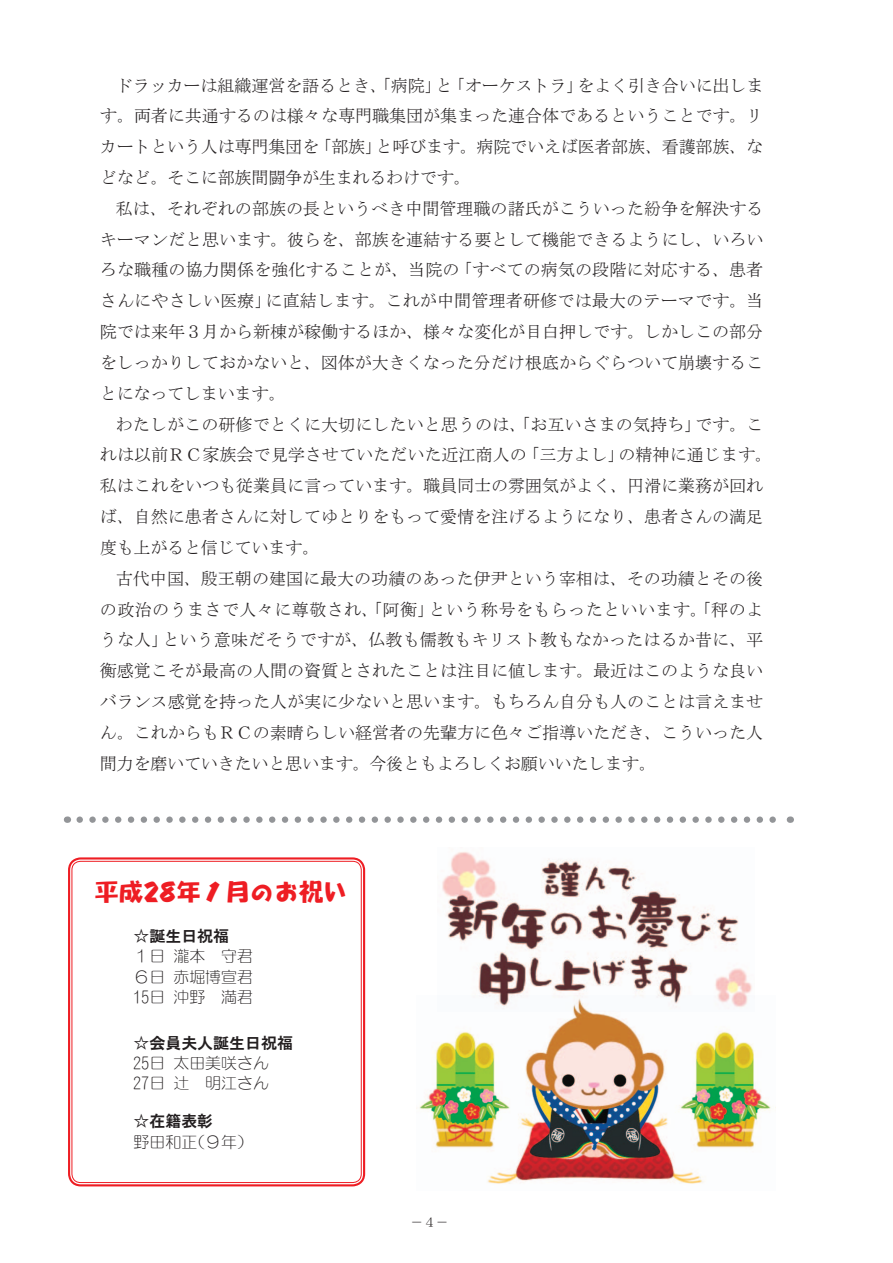
<style>
.page{position:relative;width:893px;height:1263px;background:#fff}
.page>*{position:absolute;margin:0;border:0;box-sizing:border-box;transform-origin:0 0}
.t1{font:24.45px "NIS POPP 83 pv RKSJ H";color:#ee1d23}
.t2{font:16.95px/30.8px "Rg H Mincho Lt 90 ms RKSJ H";color:#231f20;text-align:justify}
.t3{font:15.9px/20.2px "Rg Sirius Lt 90 ms RKSJ H";color:#231f20;text-align:justify}
.t4{font:15.9px "Rg Gothic XB 90 ms RKSJ H";color:#231f20}
.t5{font:12.75px "Rg H Mincho Lt 90 ms RKSJ H";color:#231f20}
</style>
<div class="page">
<img style="left:442px;top:852px;width:310px;height:144px">
<div style="left:68px;top:857px;width:297px;height:329px;border:2px solid #ee1d23;border-radius:12px"></div>
<div style="left:72px;top:861px;width:290px;height:322px;border:1px solid #ee1d23;border-radius:9px"></div>
<img style="left:419px;top:996px;width:352px;height:188px">
<svg style="left:80px;top:816px;width:696px;height:7px"></svg>
<p class="t2" style="left:100px;top:70px;width:665px;text-indent:16px">ドラッカーは組織運営を語るとき、「病院」と「オーケストラ」をよく引き合いに出します。両者に共通するのは様々な専門職集団が集まった連合体であるということです。リカートという人は専門集団を「部族」と呼びます。病院でいえば医者部族、看護部族、などなど。そこに部族間闘争が生まれるわけです。</p>
<p class="t2" style="left:100px;top:194px;width:665px;text-indent:16px">私は、それぞれの部族の長というべき中間管理職の諸氏がこういった紛争を解決するキーマンだと思います。彼らを、部族を連結する要として機能できるようにし、いろいろな職種の協力関係を強化することが、当院の「すべての病気の段階に対応する、患者さんにやさしい医療」に直結します。これが中間管理者研修では最大のテーマです。当院では来年３月から新棟が稼働するほか、様々な変化が目白押しです。しかしこの部分をしっかりしておかないと、図体が大きくなった分だけ根底からぐらついて崩壊することになってしまいます。</p>
<p class="t2" style="left:100px;top:409px;width:673px;text-align:left;text-indent:16px">わたしがこの研修でとくに大切にしたいと思うのは、「お互いさまの気持ち」です。これは以前ＲＣ家族会で見学させていただいた近江商人の「三方よし」の精神に通じます。私はこれをいつも従業員に言っています。職員同士の雰囲気がよく、円滑に業務が回れば、自然に患者さんに対してゆとりをもって愛情を注げるようになり、患者さんの満足度も上がると信じています。</p>
<p class="t2" style="left:100px;top:563px;width:665px;text-indent:16px">古代中国、殷王朝の建国に最大の功績のあった伊尹という宰相は、その功績とその後の政治のうまさで人々に尊敬され、「阿衡」という称号をもらったといいます。「秤のような人」という意味だそうですが、仏教も儒教もキリスト教もなかったはるか昔に、平衡感覚こそが最高の人間の資質とされたことは注目に値します。最近はこのような良いバランス感覚を持った人が実に少ないと思います。もちろん自分も人のことは言えません。これからもＲＣの素晴らしい経営者の先輩方に色々ご指導いただき、こういった人間力を磨いていきたいと思います。今後ともよろしくお願いいたします。</p>
<h1 class="t1" style="left:95px;top:876px;width:254px">平成28年１月のお祝い</h1>
<p class="t4" style="left:134px;top:928px;width:97px">☆誕生日祝福</p>
<p class="t3" style="left:134px;top:947px;width:121px">１日 瀧本　守君６日 赤堀博宣君15日 沖野　満君</p>
<p class="t4" style="left:134px;top:1035px;width:161px">☆会員夫人誕生日祝福</p>
<p class="t3" style="left:134px;top:1053px;width:137px">25日 太田美咲さん<br>27日 辻　明江さん</p>
<p class="t4" style="left:134px;top:1113px;width:81px">☆在籍表彰</p>
<p class="t3" style="left:134px;top:1132px;width:121px">野田和正（９年）</p>
<p class="t5" style="left:410px;top:1216px;width:40px">－４－</p>
</div>
